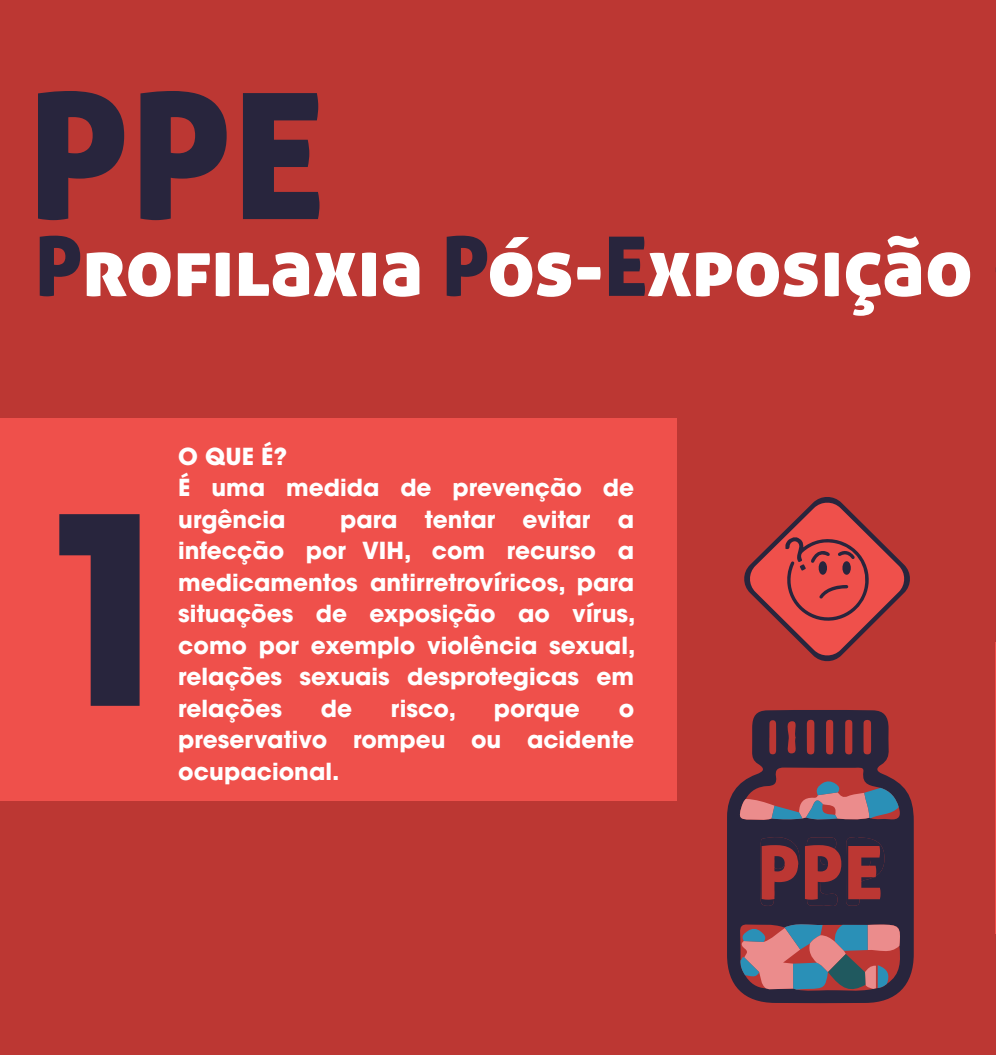
<style>
.page{position:relative;width:996px;height:1056px;background:#fff}
.page>*{position:absolute;margin:0;border:0;box-sizing:border-box;transform-origin:0 0}
.t1{font:700 258.65px "ITC Avant Garde Pro";color:#28253d}
.t2{font:175px "Aller Display";color:#28253d}
.t3{font:82.25px "Aller Display";color:#fff}
.t4{font:73.85px "Aller Display";color:#bc3733}
.t5{font:700 23.45px/31.5px "ITC Avant Garde Pro";color:#fff;text-align:justify}
.s1{color:#28253d}
</style>
<div class="page">
<div style="left:0;top:1px;width:996px;height:1053px;background:#bc3733"></div>
<div style="left:1px;top:418px;width:676px;height:382px;background:#ef504b"></div>
<hr style="left:995px;top:642px;width:1px;height:291px;background:#ef504b">
<svg style="left:744px;top:497px;width:166px;height:165px"></svg>
<svg style="left:727px;top:710px;width:186px;height:292px;fill:#28253d"></svg>
<svg style="left:738px;top:780px;width:160px;height:40px"></svg>
<div style="left:845px;top:832px;width:40px;height:73px;background:#28253d"></div>
<div style="left:760px;top:835px;width:78px;height:74px;background:#28253d"></div>
<svg style="left:739px;top:921px;width:162px;height:71px"></svg>
<h2 class="t2" style="left:27px;top:45px;width:299px">PPE</h2>
<h3 class="t3" style="left:35px;top:214px;width:939px"><span class="s1">P</span>rofilaxia <span class="s1">P</span>ós-<span class="s1">E</span>xposição</h3>
<h1 class="t1" style="left:32px;top:437px;width:161px">1</h1>
<p class="t5" style="left:178px;top:440px;width:457px;text-align:left">O QUE É?<br>É uma medida de prevenção de urgência</p>
<p class="t5" style="left:178px;top:503px;width:458px;text-indent:162px">para tentar evitar a infecção por VIH, com recurso a medicamentos antirretrovíricos, para situações de exposição ao vírus, como por exemplo violência sexual, relações sexuais desprotegicas em relações</p>
<p class="t5" style="left:321px;top:692px;width:33px">de</p>
<p class="t5" style="left:391px;top:692px;width:67px">risco,</p>
<p class="t5" style="left:494px;top:692px;width:88px">porque</p>
<p class="t5" style="left:178px;top:692px;width:457px;text-indent:440px">o preservativo rompeu ou acidente ocupacional.</p>
<h3 class="t4" style="left:757px;top:825px;width:127px">PPE</h3>
</div>
